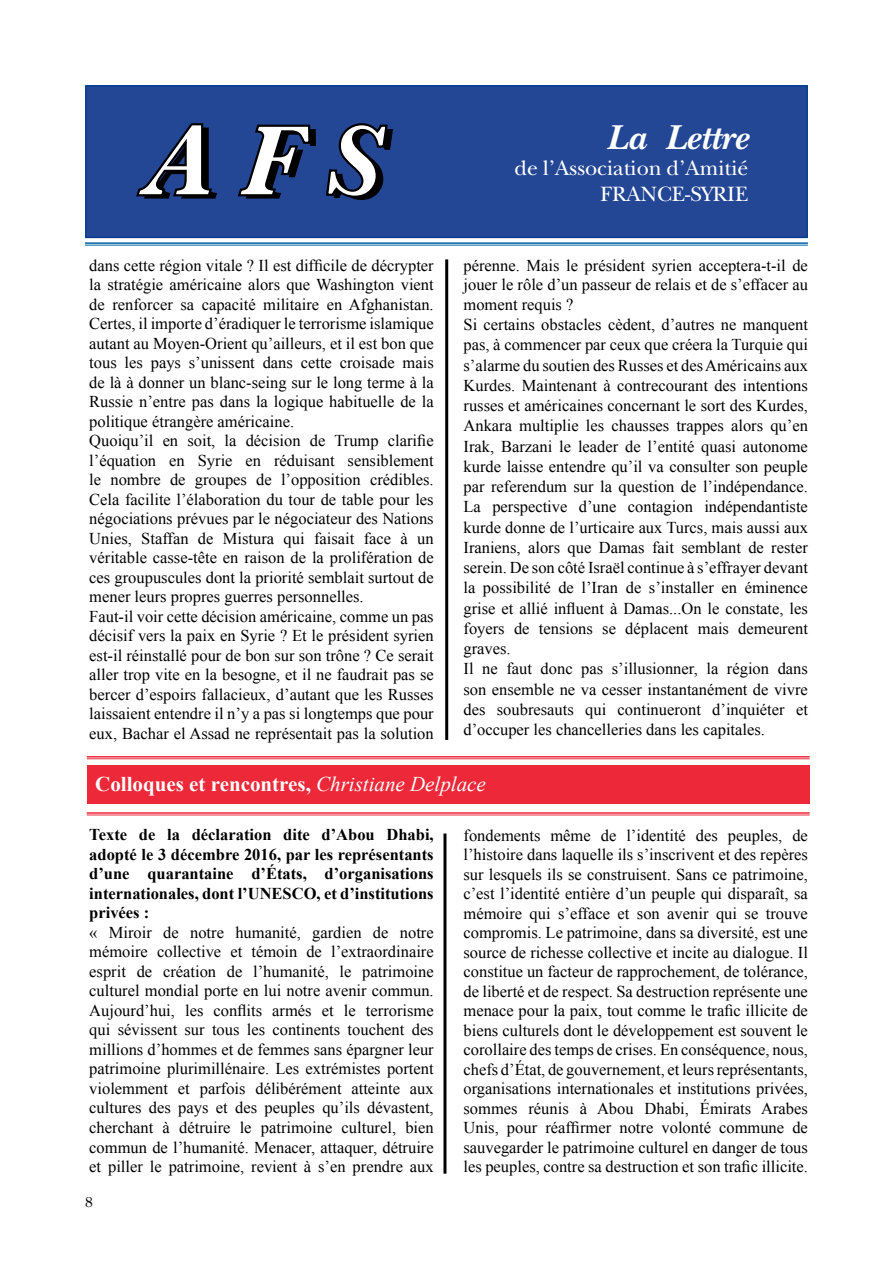
<style>
.page{position:relative;width:893px;height:1263px;background:#fff}
.page>*{position:absolute;margin:0;border:0;box-sizing:border-box;transform-origin:0 0}
.t1{font:italic 700 36px "New Baskerville";color:#fff}
.t2{font:21.6px/26px "New Baskerville";color:#fff;text-align:right}
.t3{font:700 21px "Times New Roman";color:#fff}
.t4{font:16.5px/19.5px "Times New Roman";color:#000}
.t5{font:700 16.5px/19.5px "Times New Roman";color:#000;text-align:justify}
.t6{font:15px "New Baskerville";color:#000}
.s1{font-weight:400;font-style:italic}
</style>
<div class="page">
<div style="left:85px;top:85px;width:723px;height:153px;background:#244795;border:2px solid #003d90"></div>
<svg style="left:136px;top:123px;width:81px;height:76px"></svg>
<svg style="left:237px;top:124px;width:79px;height:75px"></svg>
<svg style="left:326px;top:123px;width:67px;height:77px"></svg>
<hr style="left:445px;top:259px;width:3px;height:481px;background:#000">
<hr style="left:85px;top:242px;width:723px;height:2px;background:#0066a4">
<hr style="left:85px;top:245px;width:723px;height:1px;background:#0066a4">
<hr style="left:87px;top:756px;width:723px;height:1px;background:#ed2939">
<hr style="left:87px;top:758px;width:723px;height:1px;background:#ed2939">
<div style="left:87px;top:765px;width:723px;height:38px;background:#ed2939"></div>
<hr style="left:87px;top:812px;width:723px;height:2px;background:#ed2939">
<hr style="left:87px;top:815px;width:723px;height:1px;background:#ed2939">
<hr style="left:443px;top:833px;width:3px;height:341px;background:#000">
<h1 class="t1" style="left:607px;top:116px;width:143px">La Lettre</h1>
<h2 class="t2" style="left:514px;top:155px;width:235px">de l’Association d’Amitié<br>FRANCE-SYRIE</h2>
<p class="t4" style="left:89px;top:255px;width:346px">dans cette région vitale ? Il est difficile de décrypter la stratégie américaine alors que Washington vient de renforcer sa capacité militaire en Afghanistan.<br>Certes, il importe d’éradiquer le terrorisme islamique autant au Moyen-Orient qu’ailleurs, et il est bon que tous les pays s’unissent dans cette croisade mais de là à donner un blanc-seing sur le long terme à la Russie n’entre pas dans la logique habituelle de la politique étrangère américaine.<br>Quoiqu’il en soit, la décision de Trump clarifie l’équation en Syrie en réduisant sensiblement le nombre de groupes de l’opposition crédibles.<br>Cela facilite l’élaboration du tour de table pour les négociations prévues par le négociateur des Nations Unies, Staffan de Mistura qui faisait face à un véritable casse-tête en raison de la prolifération de ces groupuscules dont la priorité semblait surtout de mener leurs propres guerres personnelles.<br>Faut-il voir cette décision américaine, comme un pas décisif vers la paix en Syrie ? Et le président syrien est-il réinstallé pour de bon sur son trône ? Ce serait aller trop vite en la besogne, et il ne faudrait pas se bercer d’espoirs fallacieux, d’autant que les Russes laissaient entendre il n’y a pas si longtemps que pour eux, Bachar el Assad ne représentait pas la solution</p>
<p class="t4" style="left:463px;top:255px;width:346px;line-height:20.2px">pérenne. Mais le président syrien acceptera-t-il de jouer le rôle d’un passeur de relais et de s’effacer au moment requis ?<br>Si certains obstacles cèdent, d’autres ne manquent pas, à commencer par ceux que créera la Turquie qui s’alarme du soutien des Russes et des Américains aux Kurdes. Maintenant à contrecourant des intentions russes et américaines concernant le sort des Kurdes, Ankara multiplie les chausses trappes alors qu’en Irak, Barzani le leader de l’entité quasi autonome kurde laisse entendre qu’il va consulter son peuple par referendum sur la question de l’indépendance.<br>La perspective d’une contagion indépendantiste kurde donne de l’urticaire aux Turcs, mais aussi aux Iraniens, alors que Damas fait semblant de rester serein. De son côté Israël continue à s’effrayer devant la possibilité de l’Iran de s’installer en éminence grise et allié influent à Damas...On le constate, les foyers de tensions se déplacent mais demeurent graves.<br>Il ne faut donc pas s’illusionner, la région dans son ensemble ne va cesser instantanément de vivre des soubresauts qui continueront d’inquiéter et d’occuper les chancelleries dans les capitales.</p>
<p class="t3" style="left:95px;top:773px;width:392px">Colloques et rencontres, <span class="s1">Christiane Delplace</span></p>
<p class="t5" style="left:89px;top:825px;width:346px">Texte de la déclaration dite d’Abou Dhabi, adopté le 3 décembre 2016, par les représentants d’une quarantaine d’États, d’organisations internationales, dont l’UNESCO, et d’institutions privées :</p>
<p class="t4" style="left:89px;top:923px;width:346px;text-align:justify">« Miroir de notre humanité, gardien de notre mémoire collective et témoin de l’extraordinaire esprit de création de l’humanité, le patrimoine culturel mondial porte en lui notre avenir commun.<br>Aujourd’hui, les conflits armés et le terrorisme qui sévissent sur tous les continents touchent des millions d’hommes et de femmes sans épargner leur patrimoine plurimillénaire. Les extrémistes portent violemment et parfois délibérément atteinte aux cultures des pays et des peuples qu’ils dévastent, cherchant à détruire le patrimoine culturel, bien commun de l’humanité. Menacer, attaquer, détruire et piller le patrimoine, revient à s’en prendre aux</p>
<p class="t4" style="left:463px;top:825px;width:346px;text-align:justify">fondements même de l’identité des peuples, de l’histoire dans laquelle ils s’inscrivent et des repères sur lesquels ils se construisent. Sans ce patrimoine, c’est l’identité entière d’un peuple qui disparaît, sa mémoire qui s’efface et son avenir qui se trouve compromis. Le patrimoine, dans sa diversité, est une source de richesse collective et incite au dialogue. Il constitue un facteur de rapprochement, de tolérance, de liberté et de respect. Sa destruction représente une menace pour la paix, tout comme le trafic illicite de biens culturels dont le développement est souvent le corollaire des temps de crises. En conséquence, nous, chefs d’État, de gouvernement, et leurs représentants, organisations internationales et institutions privées, sommes réunis à Abou Dhabi, Émirats Arabes Unis, pour réaffirmer notre volonté commune de sauvegarder le patrimoine culturel en danger de tous les peuples, contre sa destruction et son trafic illicite.</p>
<p class="t6" style="left:85px;top:1194px;width:9px">8</p>
</div>
